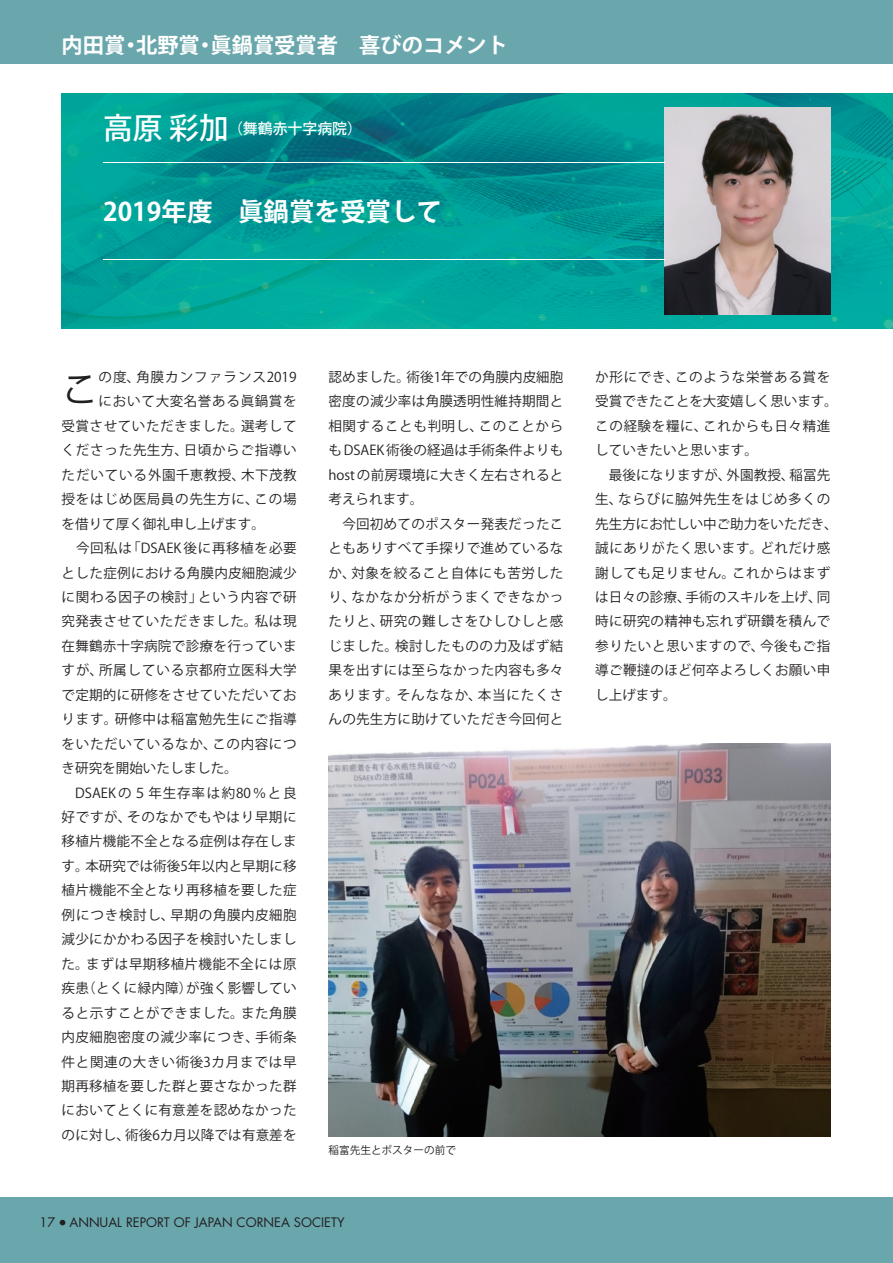
<style>
.page{position:relative;width:893px;height:1263px;background:#fff}
.page>*{position:absolute;margin:0;border:0;box-sizing:border-box;transform-origin:0 0}
.t1{font:37.95px "Koz Go Pro";color:#231f20}
.t2{font:700 25.5px "Koz Go Pro";color:#fff}
.t3{font:700 21.3px "Koz Go Pro";color:#fff}
.t4{font:500 14.85px "Koz Go Pro";color:#fff}
.t5{font:13.5px/24.5px "Koz Go Pro";letter-spacing:.025em;color:#231f20;text-align:justify}
.t6{font:13.5px "Koz Go Pro";letter-spacing:.055em;color:#231f20}
.t7{font:13.5px "Koz Go Pro";letter-spacing:.075em;color:#231f20}
.t8{font:13.5px "Koz Go Pro";color:#231f20}
.t9{font:13.5px "Koz Go Pro";letter-spacing:.06em;color:#231f20}
.t10{font:12.75px "Futura";color:#231f20}
.t11{font:10.65px "Koz Go Pro";color:#231f20}
.s1{font-size:29.7px}
</style>
<div class="page">
<img style="left:62px;top:94px;width:831px;height:234px">
<img style="left:664px;top:107px;width:166px;height:208px">
<hr style="left:103px;top:259px;width:561px;height:1px;background:#fff">
<hr style="left:103px;top:162px;width:561px;height:1px;background:#fff">
<div style="left:0;top:1197px;width:893px;height:66px;background:#69a7ad"></div>
<div style="left:0;top:0;width:893px;height:64px;background:#69a7ad"></div>
<img style="left:328px;top:743px;width:502px;height:393px">
<p class="t3" style="left:62px;top:31px;width:448px">内田賞・北野賞・眞鍋賞受賞者　喜びのコメント</p>
<p class="t4" style="left:103px;top:119px;width:260px"><span class="s1">高原 彩加</span> （舞鶴赤十字病院）</p>
<p class="t2" style="left:103px;top:195px;width:341px">2019年度　眞鍋賞を受賞して</p>
<p class="t1" style="left:61px;top:365px;width:40px">こ</p>
<p class="t7" style="left:98px;top:368px;width:200px">の度、角膜カンファランス2019</p>
<p class="t9" style="left:98px;top:393px;width:200px">において大変名誉ある眞鍋賞を</p>
<p class="t5" style="left:62px;top:414px;width:236px">受賞させていただきました。選考して</p>
<p class="t6" style="left:62px;top:442px;width:236px">くださった先生方、日頃からご指導い</p>
<p class="t5" style="left:62px;top:463px;width:236px">ただいている外園千恵教授、木下茂教</p>
<p class="t6" style="left:62px;top:490px;width:236px">授をはじめ医局員の先生方に、この場</p>
<p class="t8" style="left:62px;top:515px;width:205px">を借りて厚く御礼申し上げます。</p>
<p class="t5" style="left:62px;top:536px;width:236px">　今回私は「DSAEK 後に再移植を必要とした症例における角膜内皮細胞減少に関わる因子の検討」という内容で研究発表させていただきました。私は現在舞鶴赤十字病院で診療を行っていますが、所属している京都府立医科大学で定期的に研修をさせていただいております。研修中は稲富勉先生にご指導をいただいているなか、この内容につき研究を開始いたしました。</p>
<p class="t5" style="left:62px;top:781px;width:236px">　DSAEK の５年生存率は約80％と良好ですが、そのなかでもやはり早期に移植片機能不全となる症例は存在します。本研究では術後5年以内と早期に移植片機能不全となり再移植を要した症例につき検討し、早期の角膜内皮細胞減少にかかわる因子を検討いたしました。まずは早期移植片機能不全には原疾患（とくに緑内障）が強く影響していると示すことができました。また角膜内皮細胞密度の減少率につき、手術条件と関連の大きい術後3カ月までは早期再移植を要した群と要さなかった群においてとくに有意差を認めなかったのに対し、術後6カ月以降では有意差を</p>
<p class="t5" style="left:328px;top:365px;width:236px">認めました。術後1年での角膜内皮細胞密度の減少率は角膜透明性維持期間と相関することも判明し、このことからも DSAEK 術後の経過は手術条件よりもhost の前房環境に大きく左右されると考えられます。</p>
<p class="t5" style="left:328px;top:512px;width:236px">　今回初めてのポスター発表だったこともありすべて手探りで進めているなか、対象を絞ること自体にも苦労したり、なかなか分析がうまくできなかったりと、研究の難しさをひしひしと感じました。検討したものの力及ばず結果を出すには至らなかった内容も多々あります。そんななか、本当にたくさんの先生方に助けていただき今回何と</p>
<p class="t11" style="left:328px;top:1143px;width:129px">稲富先生とポスターの前で</p>
<p class="t10" style="left:40px;top:1214px;width:307px">17 <sup>●</sup> ANNUAL REPORT OF JAPAN CORNEA SOCIETY</p>
<p class="t5" style="left:595px;top:365px;width:244px;text-align:left">か形にでき、このような栄誉ある賞を受賞できたことを大変嬉しく思います。この経験を糧に、これからも日々精進していきたいと思います。</p>
<p class="t5" style="left:595px;top:463px;width:244px;text-align:left">　最後になりますが、外園教授、稲冨先生、ならびに脇舛先生をはじめ多くの先生方にお忙しい中ご助力をいただき、誠にありがたく思います。どれだけ感謝しても足りません。これからはまずは日々の診療、手術のスキルを上げ、同時に研究の精神も忘れず研鑽を積んで参りたいと思いますので、今後もご指導ご鞭撻のほど何卒よろしくお願い申し上げます。</p>
</div>
